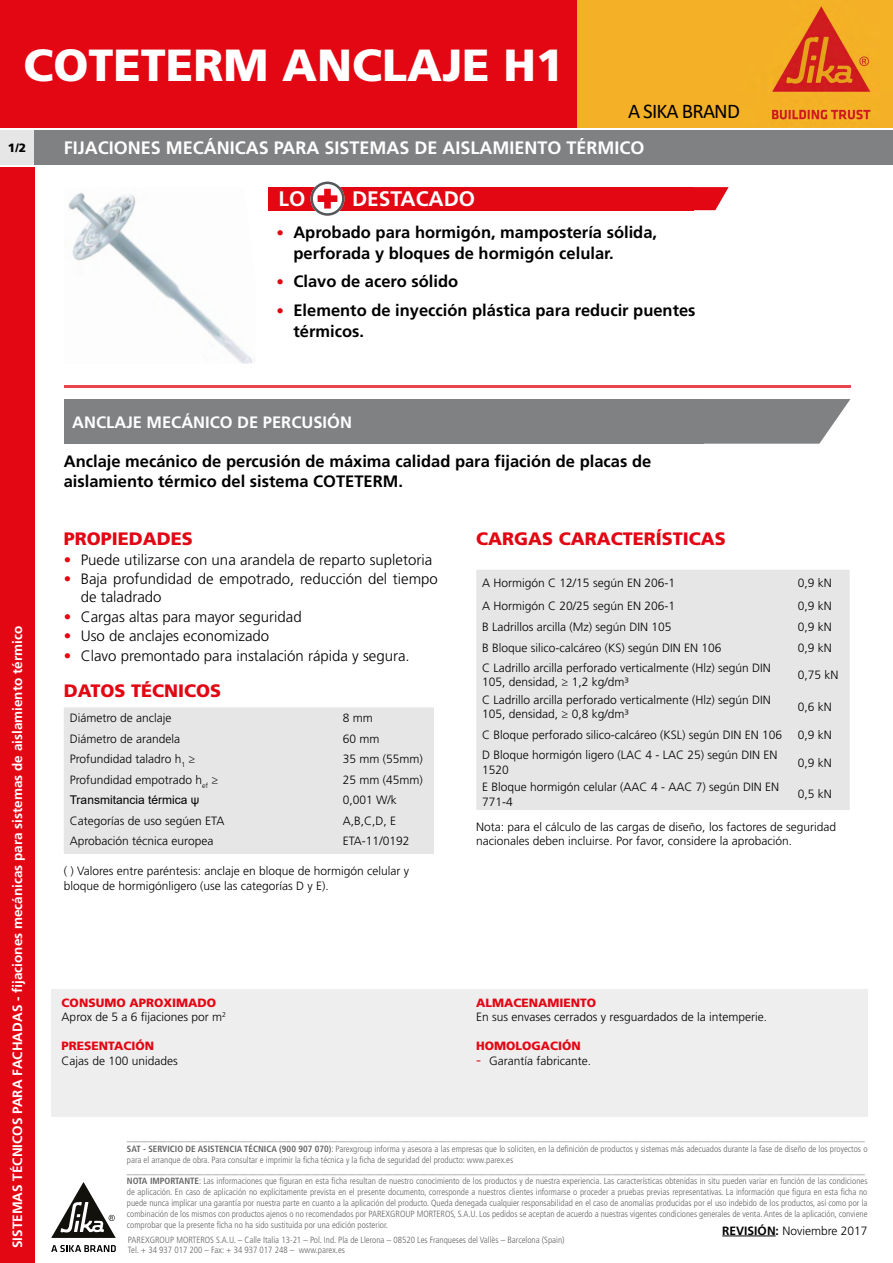
<style>
.page{position:relative;width:893px;height:1263px;background:#fff}
.page>*{position:absolute;margin:0;border:0;box-sizing:border-box;transform-origin:0 0}
.t1{font:900 45px "Frutiger LT Std";color:#fff}
.t2{font:700 21px "Frutiger LT Std";color:#fff}
.t3{font:21px "Calibri";letter-spacing:-.04em;color:#000}
.t4{font:700 18px "Frutiger LT Std";color:#fff}
.t5{font:900 18px "Frutiger LT Std";color:#e30613}
.t6{font:700 16.5px/21px "Frutiger LT Std";color:#000}
.t7{font:700 16.5px "Frutiger LT Std";color:#fff}
.t8{font:300 15px/18px "Frutiger LT Std";color:#000}
.t9{font:700 13.5px "Frutiger LT Std";color:#fff}
.t10{font:300 12px/14.4px "Frutiger LT Std";color:#000}
.t11{font:900 12px "Frutiger LT Std";color:#e30613}
.t12{font:12px "Arial";color:#000}
.t13{font:900 12px "Frutiger LT Std";color:#000}
.t14{font:300 condensed 9px/10.8px "Frutiger LT Std";color:#646363}
.s1{font-weight:300;font-size:15px;color:#e30613}
.s2{color:#e30613}
.s3{font-weight:900;color:#e30613}
.s4{font-size:15px;color:#e30613}
.s5{font-weight:700}
</style>
<div class="page">
<img style="left:576px;top:0;width:317px;height:128px">
<div style="left:0;top:0;width:576px;height:128px;background:#e30613"></div>
<div style="left:0;top:131px;width:893px;height:34px;background:#e6e6e6"></div>
<div style="left:34px;top:131px;width:859px;height:34px;background:#808183"></div>
<div style="left:0;top:167px;width:34px;height:1096px;background:#e30613"></div>
<hr style="left:64px;top:386px;width:786px;height:2px;background:#ea444e">
<div style="left:64px;top:399px;width:640px;height:45px;background:#808183"></div>
<svg style="left:704px;top:399px;width:146px;height:45px"></svg>
<div style="left:268px;top:187px;width:425px;height:23px;background:#e30613"></div>
<svg style="left:310px;top:182px;width:35px;height:34px"></svg>
<svg style="left:693px;top:187px;width:36px;height:23px"></svg>
<svg style="left:51px;top:1182px;width:65px;height:56px"></svg>
<svg style="left:51px;top:1245px;width:65px;height:7px"></svg>
<img style="left:68px;top:192px;width:187px;height:172px">
<div style="left:64px;top:707px;width:370px;height:147px;background:#e6e6e6"></div>
<div style="left:476px;top:570px;width:374px;height:240px;background:#e6e6e6"></div>
<div style="left:51px;top:989px;width:816px;height:128px;background:#eee"></div>
<hr style="left:722px;top:1235px;width:54px;height:1px;background:#000">
<h1 class="t1" style="left:23px;top:38px;width:542px">COTETERM ANCLAJE H1</h1>
<h2 class="t3" style="left:628px;top:97px;width:113px">A SIKA BRAND</h2>
<h3 class="t13" style="left:8px;top:141px;width:20px">1/2</h3>
<h3 class="t4" style="left:64px;top:137px;width:582px">FIJACIONES MECÁNICAS PARA SISTEMAS DE AISLAMIENTO TÉRMICO</h3>
<h2 class="t2" style="left:279px;top:186px;width:28px">LO</h2>
<h2 class="t2" style="left:352px;top:186px;width:125px">DESTACADO</h2>
<h3 class="t6" style="left:293px;top:222px;width:365px;text-indent:-17px"><span class="s1">•</span> Aprobado para hormigón, mampostería sólida, perforada y bloques de hormigón celular.</h3>
<h3 class="t6" style="left:276px;top:271px;width:183px"><span class="s1">•</span> Clavo de acero sólido</h3>
<h3 class="t6" style="left:293px;top:300px;width:404px;text-indent:-17px"><span class="s1">•</span> Elemento de inyección plástica para reducir puentes térmicos.</h3>
<h3 class="t9" style="left:9px;top:1248px;width:623px;rotate:-90deg">SISTEMAS TÉCNICOS PARA FACHADAS - fijaciones mecánicas para sistemas de aislamiento térmico</h3>
<h3 class="t7" style="left:72px;top:412px;width:281px">ANCLAJE MECÁNICO DE PERCUSIÓN</h3>
<h3 class="t6" style="left:64px;top:452px;width:589px;line-height:19.8px">Anclaje mecánico de percusión de máxima calidad para fijación de placas de aislamiento térmico del sistema COTETERM.</h3>
<h3 class="t5" style="left:64px;top:528px;width:131px">PROPIEDADES</h3>
<h3 class="t8" style="left:64px;top:551px;width:370px"><span class="s2">•</span> Puede utilizarse con una arandela de reparto supletoria</h3>
<h3 class="t8" style="left:81px;top:570px;width:359px;text-indent:-17px"><span class="s2">•</span> Baja profundidad de empotrado, reducción del tiempo de taladrado</h3>
<h3 class="t8" style="left:64px;top:608px;width:239px"><span class="s2">•</span> Cargas altas para mayor seguridad</h3>
<h3 class="t8" style="left:64px;top:627px;width:207px"><span class="s2">•</span> Uso de anclajes economizado</h3>
<h3 class="t8" style="left:64px;top:647px;width:347px"><span class="s2">•</span> Clavo premontado para instalación rápida y segura.</h3>
<h3 class="t5" style="left:64px;top:680px;width:159px">DATOS TÉCNICOS</h3>
<h3 class="t10" style="left:70px;top:711px;width:103px">Diámetro de anclaje</h3>
<h3 class="t10" style="left:343px;top:711px;width:31px">8 mm</h3>
<h3 class="t10" style="left:70px;top:732px;width:112px">Diámetro de arandela</h3>
<h3 class="t10" style="left:343px;top:732px;width:38px">60 mm</h3>
<h3 class="t10" style="left:70px;top:752px;width:127px">Profundidad taladro h<sub>1</sub> ≥</h3>
<h3 class="t10" style="left:343px;top:752px;width:82px">35 mm (55mm)</h3>
<h3 class="t10" style="left:70px;top:773px;width:150px">Profundidad empotrado h<sub>ef</sub> ≥</h3>
<h3 class="t10" style="left:343px;top:773px;width:82px">25 mm (45mm)</h3>
<h3 class="t12" style="left:70px;top:792px;width:131px">Transmitancia térmica ψ</h3>
<h3 class="t10" style="left:343px;top:793px;width:56px">0,001 W/k</h3>
<h3 class="t10" style="left:70px;top:814px;width:156px">Categorías de uso segúen ETA</h3>
<h3 class="t10" style="left:343px;top:814px;width:55px">A,B,C,D, E</h3>
<h3 class="t10" style="left:70px;top:834px;width:145px">Aprobación técnica europea</h3>
<h3 class="t10" style="left:343px;top:834px;width:68px">ETA-11/0192</h3>
<h3 class="t10" style="left:64px;top:864px;width:347px">( ) Valores entre paréntesis: anclaje en bloque de hormigón celular y bloque de hormigónligero (use las categorías D y E).</h3>
<h3 class="t5" style="left:476px;top:528px;width:251px">CARGAS CARACTERÍSTICAS</h3>
<h3 class="t10" style="left:482px;top:575px;width:194px">A Hormigón C 12/15 según EN 206-1</h3>
<h3 class="t10" style="left:798px;top:575px;width:36px">0,9 kN</h3>
<h3 class="t10" style="left:482px;top:599px;width:194px">A Hormigón C 20/25 según EN 206-1</h3>
<h3 class="t10" style="left:798px;top:599px;width:36px">0,9 kN</h3>
<h3 class="t10" style="left:482px;top:620px;width:191px">B Ladrillos arcilla (Mz) según DIN 105</h3>
<h3 class="t10" style="left:798px;top:620px;width:36px">0,9 kN</h3>
<h3 class="t10" style="left:482px;top:641px;width:241px">B Bloque silico-calcáreo (KS) según DIN EN 106</h3>
<h3 class="t10" style="left:798px;top:641px;width:36px">0,9 kN</h3>
<h3 class="t10" style="left:482px;top:660px;width:290px">C Ladrillo arcilla perforado verticalmente (Hlz) según DIN<br>105, densidad, ≥ 1,2 kg/dm³</h3>
<h3 class="t10" style="left:798px;top:668px;width:42px">0,75 kN</h3>
<h3 class="t10" style="left:482px;top:692px;width:290px">C Ladrillo arcilla perforado verticalmente (Hlz) según DIN<br>105, densidad, ≥ 0,8 kg/dm³</h3>
<h3 class="t10" style="left:798px;top:700px;width:36px">0,6 kN</h3>
<h3 class="t10" style="left:482px;top:727px;width:301px">C Bloque perforado silico-calcáreo (KSL) según DIN EN 106</h3>
<h3 class="t10" style="left:798px;top:727px;width:36px">0,9 kN</h3>
<h3 class="t10" style="left:482px;top:748px;width:297px">D Bloque hormigón ligero (LAC 4 - LAC 25) según DIN EN<br>1520</h3>
<h3 class="t10" style="left:798px;top:755px;width:36px">0,9 kN</h3>
<h3 class="t10" style="left:482px;top:780px;width:298px">E Bloque hormigón celular (AAC 4 - AAC 7) según DIN EN<br>771-4</h3>
<h3 class="t10" style="left:798px;top:787px;width:36px">0,5 kN</h3>
<h3 class="t10" style="left:476px;top:820px;width:361px">Nota: para el cálculo de las cargas de diseño, los factores de seguridad nacionales deben incluirse. Por favor, considere la aprobación.</h3>
<h3 class="t10" style="left:62px;top:996px;width:166px"><span class="s3">CONSUMO APROXIMADO<br></span>Aprox de 5 a 6 fijaciones por m<sup>2</sup></h3>
<h3 class="t11" style="left:62px;top:1039px;width:94px">PRESENTACIÓN</h3>
<h3 class="t10" style="left:62px;top:1053px;width:118px">Cajas de 100 unidades</h3>
<h3 class="t11" style="left:476px;top:995px;width:122px">ALMACENAMIENTO</h3>
<h3 class="t10" style="left:476px;top:1010px;width:292px">En sus envases cerrados y resguardados de la intemperie.</h3>
<h3 class="t11" style="left:476px;top:1039px;width:106px">HOMOLOGACIÓN</h3>
<h3 class="t10" style="left:476px;top:1053px;width:116px"><span class="s4">-</span> Garantía fabricante.</h3>
<p class="t14" style="left:127px;top:1133px;width:742px">____________________________________________________________________________________________________________________________________________________________________ <span class="s5">SAT - SERVICIO DE ASISTENCIA TÉCNICA (900 907 070)</span>: Parexgroup informa y asesora a las empresas que lo soliciten, en la definición de productos y sistemas más adecuados durante la fase de diseño de los proyectos o para el arranque de obra. Para consultar e imprimir la ficha técnica y la ficha de seguridad del producto: www.parex.es ____________________________________________________________________________________________________________________________________________________________________ <span class="s5">NOTA IMPORTANTE</span>: Las informaciones que figuran en esta ficha resultan de nuestro conocimiento de los productos y de nuestra experiencia. Las características obtenidas in situ pueden variar en función de las condiciones de aplicación. En caso de aplicación no explícitamente prevista en el presente documento, corresponde a nuestros clientes informarse o proceder a pruebas previas representativas. La información que figura en esta ficha no puede nunca implicar una garantía por nuestra parte en cuanto a la aplicación del producto. Queda denegada cualquier responsabilidad en el caso de anomalías producidas por el uso indebido de los productos, así como por la combinación de los mismos con productos ajenos o no recomendados por PAREXGROUP MORTEROS, S.A.U. Los pedidos se aceptan de acuerdo a nuestras vigentes condiciones generales de venta. Antes de la aplicación, conviene comprobar que la presente ficha no ha sido sustituida por una edición posterior.</p>
<h3 class="t10" style="left:722px;top:1223px;width:147px"><span class="s5">REVISIÓN:</span> Noviembre 2017</h3>
<p class="t14" style="left:128px;top:1234px;width:438px">PAREXGROUP MORTEROS S.A.U. – Calle Italia 13-21 – Pol. Ind. Pla de Llerona – 08520 Les Franqueses del Vallès – Barcelona (Spain)<br>Tel. + 34 937 017 200 – Fax: + 34 937 017 248 – www.parex.es</p>
</div>
